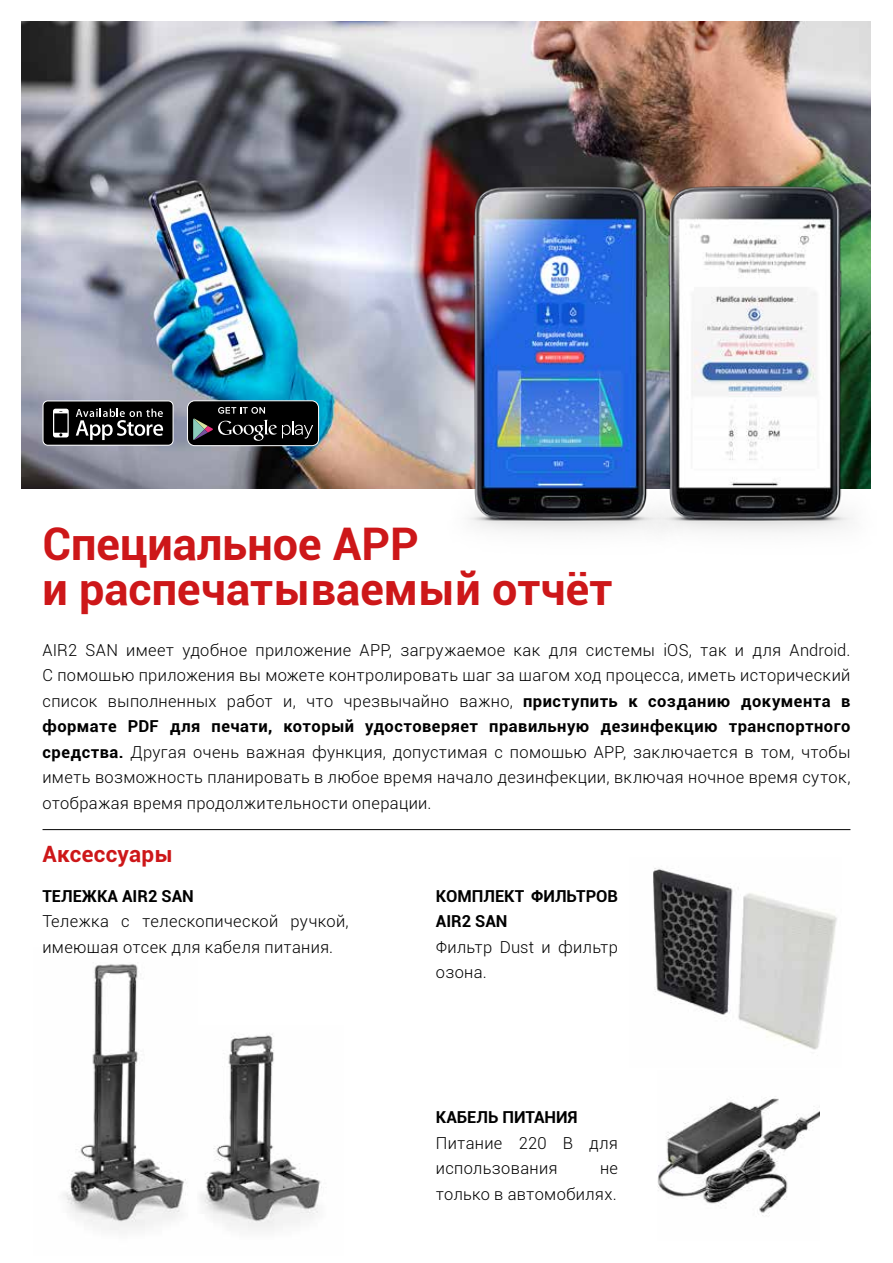
<style>
.page{position:relative;width:893px;height:1263px;background:#fff}
.page>*{position:absolute;margin:0;border:0;box-sizing:border-box;transform-origin:0 0}
.t1{font:700 45px/45px "Roboto";color:#cd1719}
.t2{font:700 22.5px "Roboto";letter-spacing:.015em;color:#cd1719}
.t3{font:300 16.5px/25.5px "Roboto";letter-spacing:.02em;color:#000}
.t4{font:700 16.5px/25.5px "Roboto";color:#000}
.s1{font-weight:700}
</style>
<div class="page">
<img style="left:21px;top:21px;width:850px;height:467px">
<img style="left:653px;top:868px;width:184px;height:182px">
<img style="left:63px;top:964px;width:125px;height:266px">
<img style="left:200px;top:1034px;width:122px;height:196px">
<svg style="left:43px;top:400px;width:131px;height:46px;background:#383838"></svg>
<div style="left:188px;top:401px;width:131px;height:45px;background:#000;border-radius:7px"></div>
<div style="left:187px;top:400px;width:132px;height:46px;border:1px solid #fff;border-radius:7px"></div>
<svg style="left:193px;top:407px;width:120px;height:34px"></svg>
<img style="left:682px;top:157px;width:189px;height:375px">
<img style="left:448px;top:157px;width:234px;height:375px">
<hr style="left:43px;top:829px;width:807px;height:1px;background:#000">
<img style="left:657px;top:1096px;width:163px;height:120px">
<h1 class="t1" style="left:43px;top:519px;width:572px">Специальное АРР<br>и распечатываемый отчёт</h1>
<p class="t3" style="left:43px;top:636px;width:809px;text-align:justify">AIR2 SAN имеет удобное приложение АРР, загружаемое как для системы iOS, так и для Android.<br>С помощью приложения вы можете контролировать шаг за шагом ход процесса, иметь исторический список выполненных работ и, что чрезвычайно важно, <span class="s1">приступить к созданию документа в формате PDF для печати, который удостоверяет правильную дезинфекцию транспортного средства.</span> Другая очень важная функция, допустимая с помощью APP, заключается в том, чтобы иметь возможность планировать в любое время начало дезинфекции, включая ночное время суток, отображая время продолжительности операции.</p>
<h2 class="t2" style="left:43px;top:838px;width:132px">Аксессуары</h2>
<p class="t4" style="left:43px;top:882px;width:153px">ТЕЛЕЖКА AIR2 SAN</p>
<p class="t3" style="left:43px;top:908px;width:308px">Тележка с телескопической ручкой, имеющая отсек для кабеля питания.</p>
<p class="t4" style="left:436px;top:882px;width:184px">КОМПЛЕКТ ФИЛЬТРОВ<br>AIR2 SAN</p>
<p class="t3" style="left:436px;top:933px;width:184px">Фильтр Dust и фильтр озона.</p>
<p class="t4" style="left:436px;top:1104px;width:143px">КАБЕЛЬ ПИТАНИЯ</p>
<p class="t3" style="left:436px;top:1130px;width:184px">Питание 220 В для использования</p>
<p class="t3" style="left:436px;top:1155px;width:184px;text-align:right">не<br>только в автомобилях.</p>
</div>
